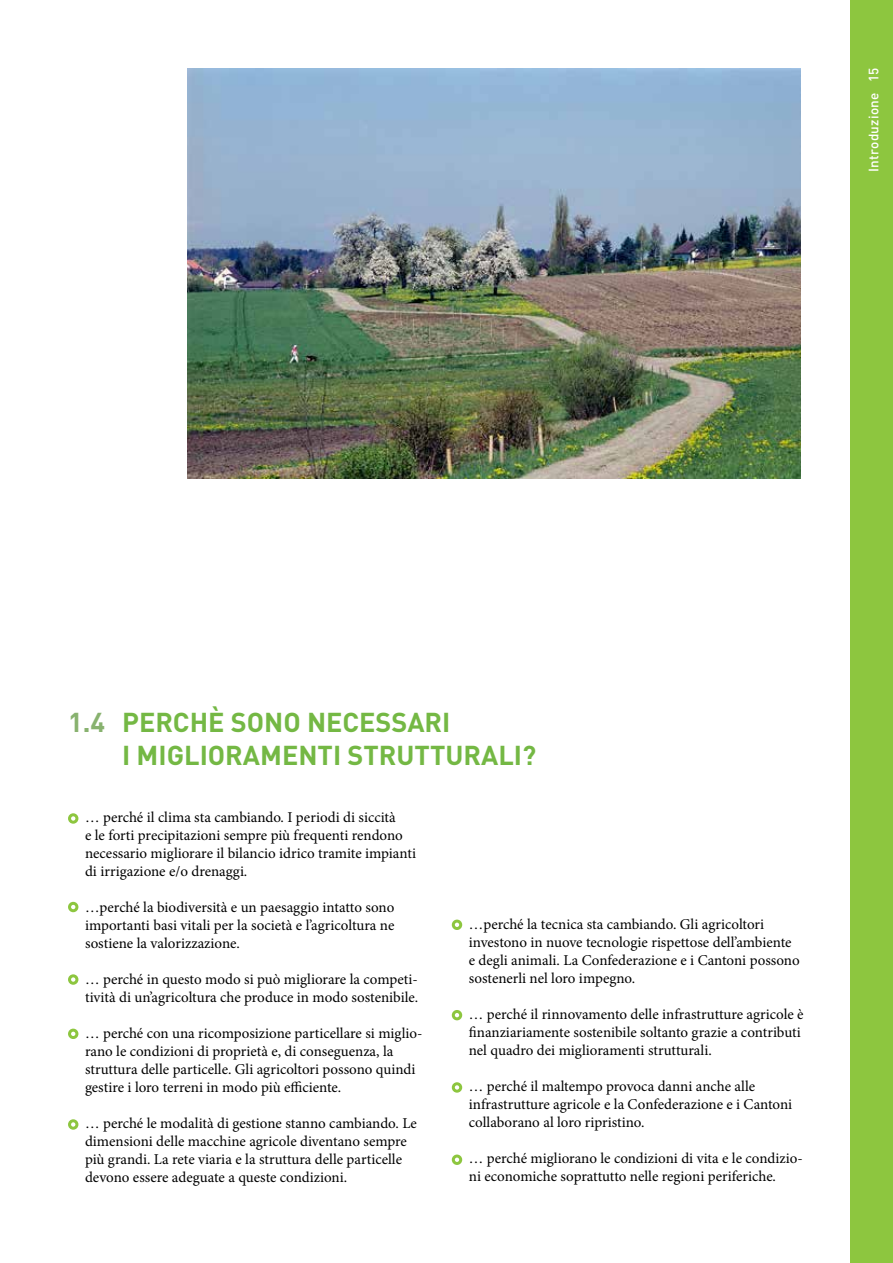
<style>
.page{position:relative;width:893px;height:1263px;background:#fff}
.page>*{position:absolute;margin:0;border:0;box-sizing:border-box;transform-origin:0 0}
.t1{font:700 27px/33px "DIN";color:#74b844}
.t2{font:15px/18px "Minion Pro";color:#000}
.t3{font:500 13.5px "DIN";letter-spacing:.02em;color:#fff}
.s1{color:#88b26f}
</style>
<div class="page">
<div style="left:850px;top:0;width:43px;height:1263px;background:#8dc63f"></div>
<div style="left:68px;top:813px;width:10px;height:11px;border:3px solid #8dc63f;border-radius:50%"></div>
<div style="left:68px;top:902px;width:10px;height:10px;border:3px solid #8dc63f;border-radius:50%"></div>
<div style="left:68px;top:974px;width:10px;height:11px;border:3px solid #8dc63f;border-radius:50%"></div>
<div style="left:68px;top:1029px;width:10px;height:10px;border:3px solid #8dc63f;border-radius:50%"></div>
<div style="left:68px;top:1119px;width:10px;height:11px;border:3px solid #8dc63f;border-radius:50%"></div>
<div style="left:452px;top:919px;width:10px;height:11px;border:3px solid #8dc63f;border-radius:50%"></div>
<div style="left:452px;top:1010px;width:10px;height:10px;border:3px solid #8dc63f;border-radius:50%"></div>
<div style="left:452px;top:1082px;width:10px;height:11px;border:3px solid #8dc63f;border-radius:50%"></div>
<div style="left:452px;top:1154px;width:10px;height:11px;border:3px solid #8dc63f;border-radius:50%"></div>
<img style="left:187px;top:68px;width:613px;height:410px">
<p class="t3" style="left:865px;top:172px;width:106px;rotate:-90deg">Introduzione 15</p>
<h1 class="t1" style="left:122px;top:704px;width:416px;text-indent:-54px"><span class="s1">1.4</span> PERCHÈ SONO NECESSARI<br>I MIGLIORAMENTI STRUTTURALI?</h1>
<p class="t2" style="left:85px;top:808px;width:332px">… perché il clima sta cambiando. I periodi di siccità<br>e le forti precipitazioni sempre più frequenti rendono necessario migliorare il bilancio idrico tramite impianti di irrigazione e/o drenaggi.</p>
<p class="t2" style="left:85px;top:898px;width:311px;text-align:justify">…perché la biodiversità e un paesaggio intatto sono importanti basi vitali per la società e l’agricoltura ne sostiene la valorizzazione.</p>
<p class="t2" style="left:85px;top:970px;width:335px">… perché in questo modo si può migliorare la competi&shy;tività di un’agricoltura che produce in modo sostenibile.</p>
<p class="t2" style="left:85px;top:1024px;width:339px">… perché con una ricomposizione particellare si miglio&shy;rano le condizioni di proprietà e, di conseguenza, la struttura delle particelle. Gli agricoltori possono quindi gestire i loro terreni in modo più efficiente.</p>
<p class="t2" style="left:85px;top:1114px;width:333px">… perché le modalità di gestione stanno cambiando. Le dimensioni delle macchine agricole diventano sempre più grandi. La rete viaria e la struttura delle particelle devono essere adeguate a queste condizioni.</p>
<p class="t2" style="left:469px;top:916px;width:332px">…perché la tecnica sta cambiando. Gli agricoltori investono in nuove tecnologie rispettose dell’ambiente e degli animali. La Confederazione e i Cantoni possono sostenerli nel loro impegno.</p>
<p class="t2" style="left:469px;top:1006px;width:336px">… perché il rinnovamento delle infrastrutture agricole è finanziariamente sostenibile soltanto grazie a contributi nel quadro dei miglioramenti strutturali.</p>
<p class="t2" style="left:469px;top:1078px;width:325px">… perché il maltempo provoca danni anche alle infrastrutture agricole e la Confederazione e i Cantoni collaborano al loro ripristino.</p>
<p class="t2" style="left:469px;top:1150px;width:335px">… perché migliorano le condizioni di vita e le condizio&shy;ni economiche soprattutto nelle regioni periferiche.</p>
</div>
